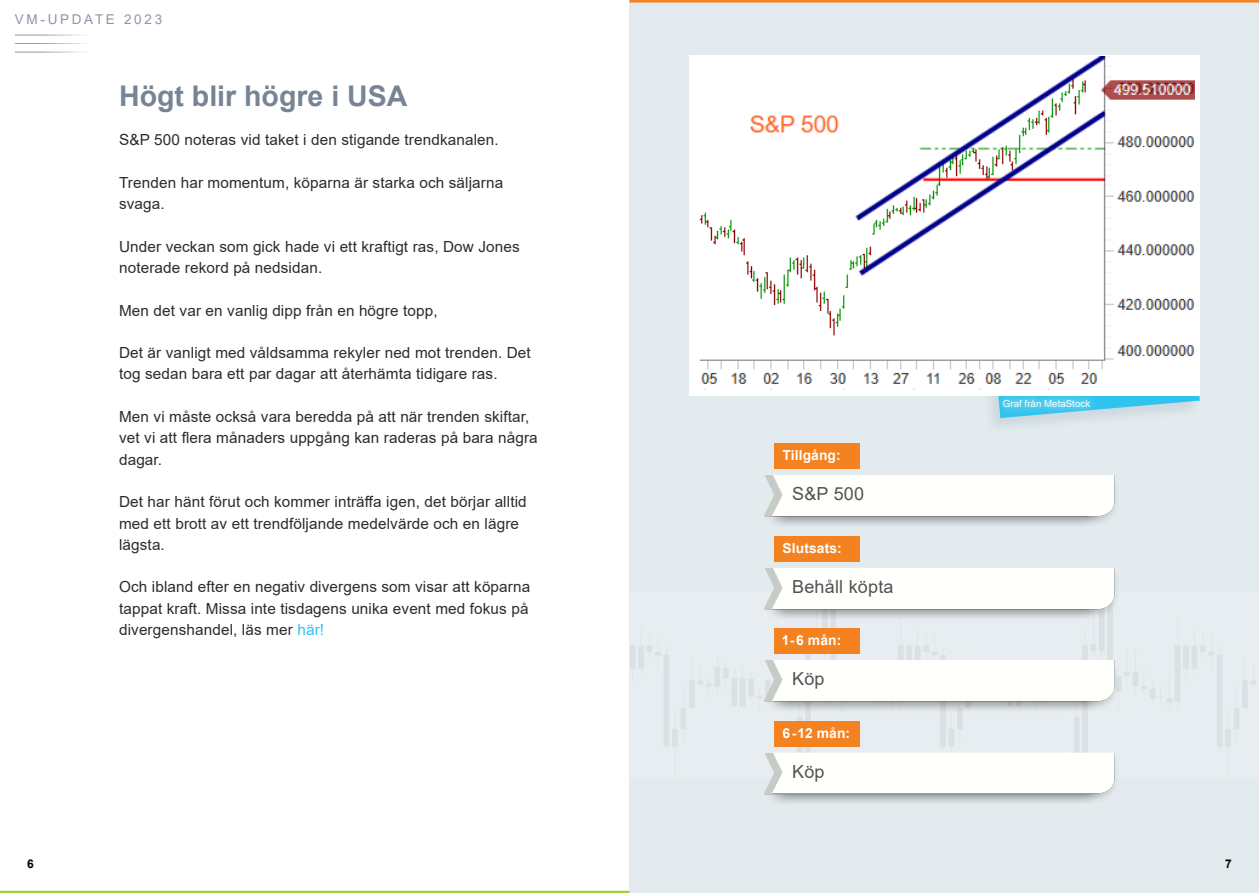
<style>
.page{position:relative;width:1259px;height:893px;background:#fff}
.page>*{position:absolute;margin:0;border:0;box-sizing:border-box;transform-origin:0 0}
.RUBBE_2020{font:700 28.5px "Arial";color:#778494}
.TABELLTEXT_2020{font:18px "Arial";letter-spacing:.01em;color:#515256}
.BRÖD_2020{font:15.3px/21.3px "Arial";letter-spacing:.01em;color:#2e2b2c}
.t1{font:700 13.8px "Arial";letter-spacing:.01em;color:#fff}
.t2{font:13.5px "Arial";letter-spacing:.2em;color:#8d97a7}
.t3{font:700 12px "Arial";color:#000002}
.t4{font:9.75px "Arial";color:#fff}
.s1{color:#2fc3ed}
</style>
<div class="page">
<div style="left:629px;top:0;width:630px;height:893px;background:#e4ebee"></div>
<img style="left:630px;top:628px;width:626px;height:118px">
<div style="left:977px;top:306px;width:223px;height:128px;background:#89a2b7;opacity:.25"></div>
<svg style="left:992px;top:395px;width:207px;height:23px"></svg>
<div style="left:689px;top:55px;width:510px;height:340px;background:#fff"></div>
<div style="left:994px;top:391px;width:104px;height:25px;background:#fff;opacity:.75"></div>
<div style="left:774px;top:721px;width:85px;height:25px;background:#f58220"></div>
<div style="left:774px;top:628px;width:85px;height:26px;background:#f58220"></div>
<div style="left:774px;top:536px;width:85px;height:25px;background:#f58220"></div>
<div style="left:774px;top:443px;width:85px;height:26px;background:#f58220"></div>
<hr style="left:15px;top:35px;width:115px;height:1px;background:#8d97a7">
<hr style="left:15px;top:43px;width:115px;height:1px;background:#8d97a7">
<hr style="left:15px;top:52px;width:115px;height:1px;background:#8d97a7">
<img style="left:747px;top:641px;width:8px;height:80px">
<hr style="left:629px;top:0;width:630px;height:3px;background:#f58220">
<hr style="left:0;top:891px;width:629px;height:2px;background:#a6ce39">
<img style="left:755px;top:733px;width:371px;height:70px">
<img style="left:755px;top:641px;width:371px;height:80px">
<img style="left:764px;top:548px;width:352px;height:80px">
<img style="left:764px;top:456px;width:352px;height:69px">
<img style="left:699px;top:56px;width:495px;height:333px">
<p class="t2" style="left:15px;top:10px;width:149px">VM-UPDATE 2023</p>
<p class="RUBBE_2020" style="left:119px;top:76px;width:290px">Högt blir högre i USA</p>
<p class="BRÖD_2020" style="left:119px;top:129px;width:381px">S&amp;P 500 noteras vid taket i den stigande trendkanalen.</p>
<p class="BRÖD_2020" style="left:119px;top:172px;width:386px">Trenden har momentum, köparna är starka och säljarna svaga.</p>
<p class="BRÖD_2020" style="left:119px;top:235px;width:402px">Under veckan som gick hade vi ett kraftigt ras, Dow Jones noterade rekord på nedsidan.</p>
<p class="BRÖD_2020" style="left:119px;top:299px;width:320px">Men det var en vanlig dipp från en högre topp,</p>
<p class="BRÖD_2020" style="left:119px;top:342px;width:413px">Det är vanligt med våldsamma rekyler ned mot trenden. Det tog sedan bara ett par dagar att återhämta tidigare ras.</p>
<p class="BRÖD_2020" style="left:119px;top:406px;width:420px">Men vi måste också vara beredda på att när trenden skiftar, vet vi att flera månaders uppgång kan raderas på bara några dagar.</p>
<p class="BRÖD_2020" style="left:119px;top:491px;width:409px">Det har hänt förut och kommer inträffa igen, det börjar alltid med ett brott av ett trendföljande medelvärde och en lägre lägsta.</p>
<p class="BRÖD_2020" style="left:119px;top:576px;width:413px;text-align:justify">Och ibland efter en negativ divergens som visar att köparna tappat kraft. Missa inte tisdagens unika event med fokus på divergenshandel, läs mer <span class="s1">här!</span></p>
<p class="t1" style="left:782px;top:445px;width:60px">Tillgång:</p>
<p class="TABELLTEXT_2020" style="left:792px;top:482px;width:74px">S&amp;P 500</p>
<p class="t1" style="left:782px;top:538px;width:61px">Slutsats:</p>
<p class="TABELLTEXT_2020" style="left:792px;top:574px;width:103px">Behåll köpta</p>
<p class="t1" style="left:782px;top:631px;width:61px">1-6 mån:</p>
<p class="TABELLTEXT_2020" style="left:792px;top:667px;width:34px">Köp</p>
<p class="t1" style="left:782px;top:723px;width:69px">6-12 mån:</p>
<p class="TABELLTEXT_2020" style="left:792px;top:759px;width:34px">Köp</p>
<p class="t4" style="left:1003px;top:397px;width:89px">Graf från MetaStock</p>
<p class="t3" style="left:27px;top:856px;width:8px">6</p>
<p class="t3" style="left:1225px;top:856px;width:8px">7</p>
</div>
